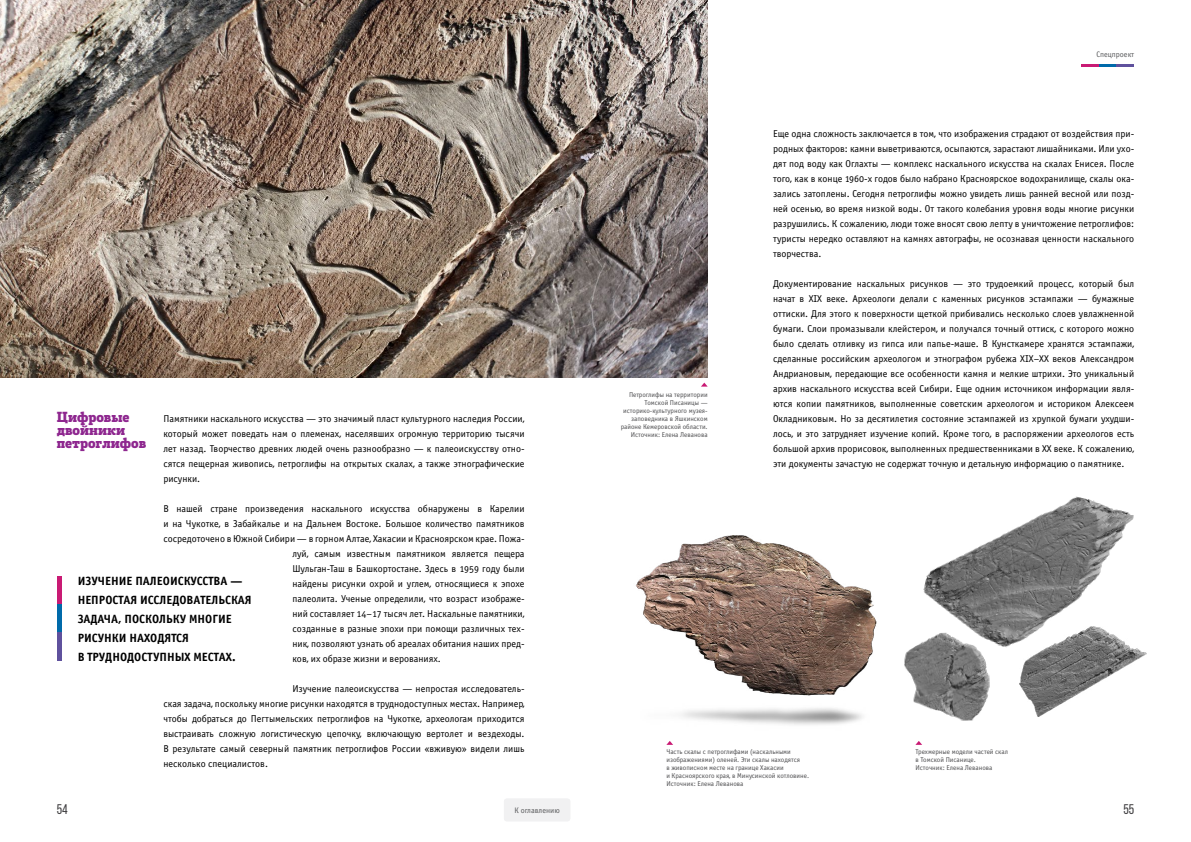
<style>
.page{position:relative;width:1191px;height:842px;background:#fff}
.page>*{position:absolute;margin:0;border:0;box-sizing:border-box;transform-origin:0 0}
.t1{font:14px/13px "Posterizer KG";color:#8e278f}
.t2{font:14px "Bebas Neue";color:#414042}
.t3{font:12px/19px "Officina Sans Bold C";color:#000}
.t4{font:10px/15px "Officina Sans Book OSC";color:#000;text-align:justify}
.t5{font:8px "Officina Sans Book OSC";color:#58595b}
.t6{font:7px/8px "Officina Sans Book OSC";color:#4d4d4f}
</style>
<div class="page">
<div style="left:504px;top:799px;width:66px;height:22px;background:#f1f1f2;border-radius:3px"></div>
<svg style="left:1081px;top:65px;width:53px;height:2px"></svg>
<hr style="left:57px;top:576px;width:4px;height:28px;background:#c91a74">
<hr style="left:57px;top:604px;width:4px;height:28px;background:#006aaa">
<hr style="left:57px;top:632px;width:4px;height:28px;background:#5f519d">
<img style="left:635px;top:535px;width:242px;height:190px">
<img style="left:0;top:0;width:707px;height:377px">
<svg style="left:666px;top:741px;width:7px;height:4px"></svg>
<svg style="left:915px;top:741px;width:7px;height:4px"></svg>
<img style="left:923px;top:496px;width:211px;height:151px">
<img style="left:904px;top:632px;width:86px;height:89px">
<img style="left:1019px;top:626px;width:127px;height:91px">
<svg style="left:701px;top:383px;width:6px;height:4px"></svg>
<h1 class="t1" style="left:57px;top:411px;width:91px">Цифровые двойники петроглифов</h1>
<p class="t4" style="left:163px;top:411px;width:363px">Памятники наскального искусства — это значимый пласт культурного наследия России, который может поведать нам о племенах, населявших огромную территорию тысячи лет назад. Творчество древних людей очень разнообразно — к палеоискусству отно&shy;сятся пещерная живопись, петроглифы на открытых скалах, а также этнографические рисунки.</p>
<p class="t4" style="left:163px;top:501px;width:363px">В нашей стране произведения наскального искусства обнаружены в Карелии</p>
<p class="t4" style="left:163px;top:516px;width:363px">и на Чукотке, в Забайкалье и на Дальнем Востоке. Большое количество памятников</p>
<p class="t4" style="left:163px;top:531px;width:363px">сосредоточено в Южной Сибири — в горном Алтае, Хакасии и Красноярском крае. Пожа-</p>
<p class="t4" style="left:292px;top:546px;width:234px">луй, самым известным памятником является пещера</p>
<p class="t4" style="left:292px;top:561px;width:234px">Шульган-Таш в Башкортостане. Здесь в 1959 году были</p>
<p class="t4" style="left:292px;top:576px;width:234px">найдены рисунки охрой и углем, относящиеся к эпохе</p>
<p class="t4" style="left:292px;top:591px;width:234px">палеолита. Ученые определили, что возраст изображе-</p>
<p class="t4" style="left:292px;top:606px;width:234px">ний составляет 14–17 тысяч лет. Наскальные памятники,</p>
<p class="t4" style="left:292px;top:621px;width:234px">созданные в разные эпохи при помощи различных тех-</p>
<p class="t4" style="left:292px;top:636px;width:234px">ник, позволяют узнать об ареалах обитания наших пред-</p>
<p class="t4" style="left:292px;top:651px;width:150px">ков, их образе жизни и верованиях.</p>
<p class="t4" style="left:163px;top:681px;width:363px;text-indent:129px">Изучение палеоискусства — непростая исследователь&shy;ская задача, поскольку многие рисунки находятся в труднодоступных местах. Например, чтобы добраться до Пегтымельских петроглифов на Чукотке, археологам приходится выстраивать сложную логистическую цепочку, включающую вертолет и вездеходы.<br>В результате самый северный памятник петроглифов России «вживую» видели лишь несколько специалистов.</p>
<p class="t3" style="left:78px;top:572px;width:176px">ИЗУЧЕНИЕ ПАЛЕОИСКУССТВА —<br>НЕПРОСТАЯ ИССЛЕДОВАТЕЛЬСКАЯ<br>ЗАДАЧА, ПОСКОЛЬКУ МНОГИЕ<br>РИСУНКИ НАХОДЯТСЯ<br>В ТРУДНОДОСТУПНЫХ МЕСТАХ.</p>
<p class="t6" style="left:621px;top:391px;width:88px;text-align:right">Петроглифы на территории<br>Томской Писаницы — историко-культурного музея&shy;заповедника в Яшкинском районе Кемеровской области.<br>Источник: Елена Леванова</p>
<p class="t5" style="left:1096px;top:50px;width:39px">Спецпроект</p>
<p class="t4" style="left:773px;top:126px;width:363px">Еще одна сложность заключается в том, что изображения страдают от воздействия при&shy;родных факторов: камни выветриваются, осыпаются, зарастают лишайниками. Или ухо&shy;дят под воду как Оглахты — комплекс наскального искусства на скалах Енисея. После того, как в конце 1960-х годов было набрано Красноярское водохранилище, скалы ока&shy;зались затоплены. Сегодня петроглифы можно увидеть лишь ранней весной или позд&shy;ней осенью, во время низкой воды. От такого колебания уровня воды многие рисунки разрушились. К сожалению, люди тоже вносят свою лепту в уничтожение петроглифов: туристы нередко оставляют на камнях автографы, не осознавая ценности наскального творчества.</p>
<p class="t4" style="left:773px;top:276px;width:363px">Документирование наскальных рисунков — это трудоемкий процесс, который был начат в XIX веке. Археологи делали с каменных рисунков эстампажи — бумажные оттиски. Для этого к поверхности щеткой прибивались несколько слоев увлажненной бумаги. Слои промазывали клейстером, и получался точный оттиск, с которого можно было сделать отливку из гипса или папье-маше. В Кунсткамере хранятся эстампажи, сделанные российским археологом и этнографом рубежа XIX–XX веков Александром Андриановым, передающие все особенности камня и мелкие штрихи. Это уникальный архив наскального искусства всей Сибири. Еще одним источником информации явля&shy;ются копии памятников, выполненные советским археологом и историком Алексеем Окладниковым. Но за десятилетия состояние эстампажей из хрупкой бумаги ухудши&shy;лось, и это затрудняет изучение копий. Кроме того, в распоряжении археологов есть большой архив прорисовок, выполненных предшественниками в XX веке. К сожалению, эти документы зачастую не содержат точную и детальную информацию о памятнике.</p>
<p class="t6" style="left:666px;top:748px;width:144px">Часть скалы с петроглифами (наскальными изображениями) оленей. Эти скалы находятся<br>в живописном месте на границе Хакасии<br>и Красноярского края, в Минусинской котловине.<br>Источник: Елена Леванова</p>
<p class="t6" style="left:915px;top:748px;width:94px">Трехмерные модели частей скал в Томской Писанице.<br>Источник: Елена Леванова</p>
<h1 class="t2" style="left:57px;top:802px;width:13px">54</h1>
<p class="t5" style="left:514px;top:806px;width:47px">К оглавлению</p>
<h1 class="t2" style="left:1123px;top:802px;width:12px">55</h1>
</div>
